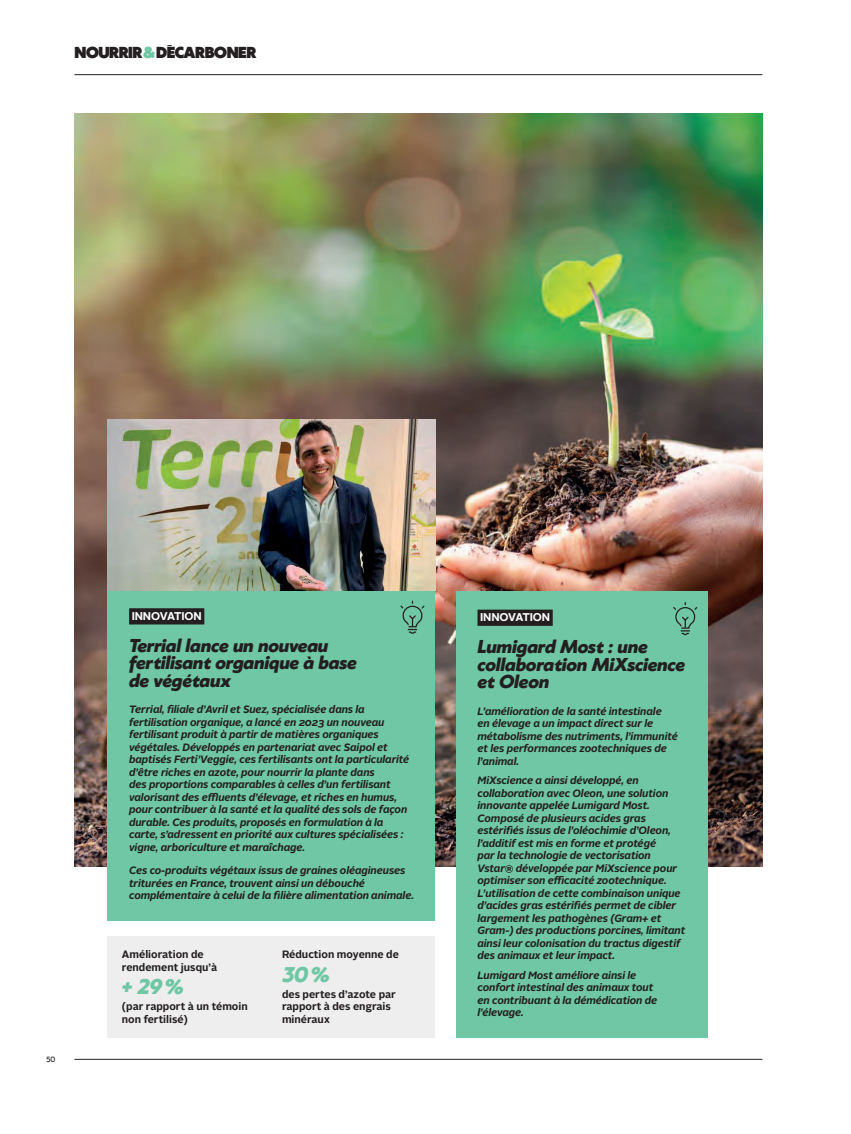
<style>
.page{position:relative;width:851px;height:1134px;background:#fff}
.page>*{position:absolute;margin:0;border:0;box-sizing:border-box;transform-origin:0 0}
.t1{font:italic 800 20px "Flxplw Klein";color:#70c7a5}
.t2{font:italic 800 17.5px/17.5px "Flxplw Klein";letter-spacing:-.01em;color:#231f20}
.t3{font:900 14.88px "Dslxmb Klein";letter-spacing:-.03em;color:#231f20}
.t4{font:700 11.25px "Mjcfkf Alright Sans";letter-spacing:-.01em;color:#fff}
.t5{font:italic 700 10.62px/12.5px "Hmsddx Alright Sans";letter-spacing:-.01em;color:#231f20}
.t6{font:italic 700 10.62px/12.5px "Tqfjxg Alright Sans";letter-spacing:-.01em;color:#231f20}
.t7{font:700 10.62px/12.5px "Mjcfkf Alright Sans";color:#231f20}
.t8{font:700 10.62px/12.5px "Ysbyml Alright Sans";color:#231f20}
.t9{font:500 7.12px "Trctfm Klein";color:#231f20}
.s1{color:#70c7a5}
.s2{font-family:"Tqfjxg Alright Sans"}
.s3{font-family:"Ysbyml Alright Sans"}
.s4{font-family:"Mjcfkf Alright Sans"}
.s5{font-family:"Hmsddx Alright Sans"}
</style>
<div class="page">
<hr style="left:74px;top:1059px;width:688px;height:1px;background:#231f20">
<hr style="left:74px;top:74px;width:688px;height:1px;background:#231f20">
<img style="left:74px;top:113px;width:688px;height:754px">
<div style="left:108px;top:590px;width:327px;height:330px;background:#70c7a5"></div>
<div style="left:129px;top:608px;width:75px;height:16px;background:#231f20"></div>
<div style="left:456px;top:592px;width:251px;height:446px;background:#70c7a5"></div>
<div style="left:477px;top:610px;width:75px;height:16px;background:#231f20"></div>
<svg style="left:400px;top:600px;width:25px;height:34px"></svg>
<svg style="left:673px;top:602px;width:25px;height:34px"></svg>
<div style="left:108px;top:936px;width:327px;height:102px;background:#eeeeef"></div>
<img style="left:108px;top:419px;width:327px;height:171px">
<h3 class="t3" style="left:74px;top:41px;width:183px">NOURRIR <span class="s1">&amp;</span> DECARBONER</h3>
<p class="t9" style="left:46px;top:1054px;width:11px">50</p>
<p class="t4" style="left:132px;top:608px;width:72px">INNOVATION</p>
<h4 class="t2" style="left:129px;top:636px;width:229px">Terrial lance un nouveau fertilisant organique à base de végétaux</h4>
<p class="t5" style="left:129px;top:703px;width:282px">Terrial, filiale d’Avril et Suez, spécialisée dans la fertilisation organique, a lancé en 2023 un nouveau fertilisant produit à partir de matières organiques <span class="s2">végétales. Développés en partenariat avec Saipol et </span>baptisés Ferti’Veggie, ces fertilisants ont la particularité d’être riches en azote, pour nourrir la plante dans<br>des proportions comparables à celles d’un fertilisant valorisant des effluents d’élevage, et riches en humus, pour contribuer à la santé et la qualité des sols de façon durable. Ces produits, proposés en formulation à la carte, s’adressent en priorité aux cultures spécialisées : vigne, arboriculture et maraîchage.</p>
<p class="t5" style="left:129px;top:864px;width:286px">Ces co-produits végétaux issus de graines oléagineuses triturées en France, trouvent ainsi un débouché complémentaire à celui de la filière alimentation animale.</p>
<p class="t7" style="left:122px;top:948px;width:97px"><span class="s3">Amélioration de </span>rendement jusqu’à</p>
<p class="t1" style="left:122px;top:972px;width:63px">+ 29 %</p>
<p class="t7" style="left:122px;top:1000px;width:127px">(par rapport à un témoin non fertilisé)</p>
<p class="t8" style="left:282px;top:948px;width:118px">Réduction moyenne de</p>
<p class="t1" style="left:282px;top:959px;width:49px">30 %</p>
<p class="t8" style="left:282px;top:988px;width:115px">des pertes d’azote par rapport à des engrais <span class="s4">minéraux</span></p>
<p class="t4" style="left:480px;top:610px;width:72px">INNOVATION</p>
<h4 class="t2" style="left:477px;top:637px;width:209px">Lumigard Most : une collaboration MiXscience et Oleon</h4>
<p class="t6" style="left:477px;top:705px;width:202px">L’amélioration de la santé intestinale<br>en élevage a un impact direct sur le <span class="s5">métabolisme des nutriments, l’immunité </span>et les performances zootechniques de l’animal.</p>
<p class="t5" style="left:477px;top:774px;width:209px">MiXscience a ainsi développé, en collaboration avec Oleon, une solution <span class="s2">innovante appelée Lumigard Most.<br></span>Composé de plusieurs acides gras estérifiés issus de l’oléochimie d’Oleon, <span class="s2">l’additif est mis en forme et protégé<br>par la technologie de vectorisation </span>Vstar® développée par MiXscience pour optimiser son efficacité zootechnique.<br><span class="s2">L’utilisation de cette combinaison unique </span>d’acides gras estérifiés permet de cibler largement les pathogènes (Gram+ et Gram-) des productions porcines, limitant <span class="s2">ainsi leur colonisation du tractus digestif des animaux et leur impact.</span></p>
<p class="t6" style="left:477px;top:969px;width:181px">Lumigard Most améliore ainsi le confort intestinal des animaux tout <span class="s5">en contribuant à la démédication de </span>l’élevage.</p>
</div>
